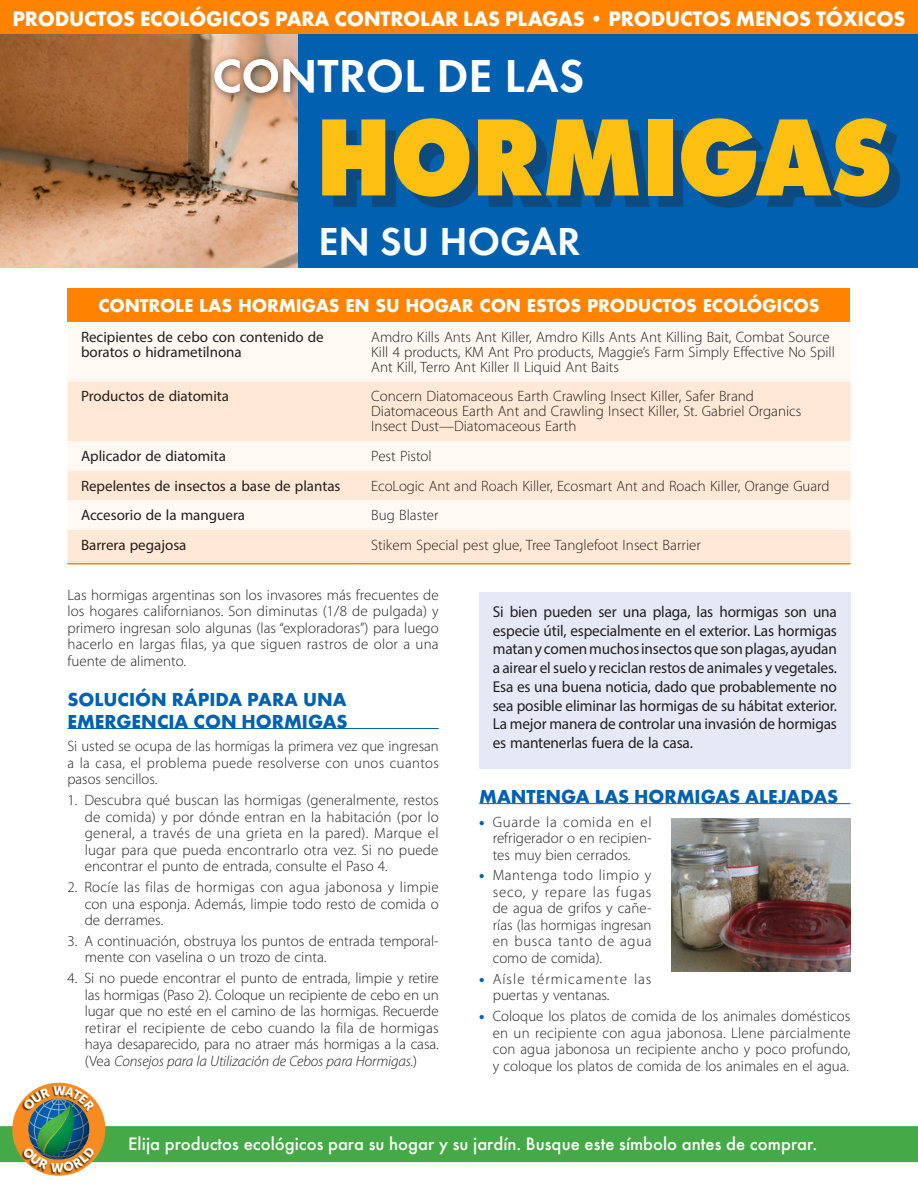
<style>
.page{position:relative;width:918px;height:1188px;background:#fff}
.page>*{position:absolute;margin:0;border:0;box-sizing:border-box;transform-origin:0 0}
.t1{font:800 114px "Futura T";letter-spacing:-.02em;color:#fdc011;scale:.9 1}
.t2{font:600 48px "Futura T";color:#fff}
.t3{font:600 40.5px "Futura T";color:#fff}
.SUBH_1_SP{font:700 21.75px "Futura T";letter-spacing:-.01em;color:#fff}
.SUBH_1_SP-2{font:700 19.5px/22.5px "Futura T";color:#0161b0}
.SUBH_1_SP-3{font:700 19.5px "Futura T";letter-spacing:-.01em;color:#fff}
.t4{font:500 18.75px "Futura T";color:#fff}
.NewIntro{font:15.75px/18.8px "Myriad Pro";letter-spacing:-.01em;color:#231f20;text-align:justify}
.New_Bod_1_SP{font:300 15px/16.5px "Myriad Pro";color:#231f20;text-align:justify}
.Chart2{font:300 15px/15px "Myriad Pro";color:#231f20}
.Chart1{font:15px/15px "Myriad Pro";color:#231f20}
.New_Bod_1_SP-2{font:300 15px/16.5px "Myriad Pro";letter-spacing:.06em;color:#231f20}
.s1{font-style:italic}
.s2{font-weight:900;color:#0161b0}
</style>
<div class="page">
<img style="left:0;top:34px;width:298px;height:234px">
<div style="left:208px;top:53px;width:384px;height:49px;background:#231f20;opacity:.75"></div>
<div style="left:298px;top:0;width:620px;height:268px;background:#0161b0"></div>
<div style="left:0;top:1126px;width:918px;height:36px;background:#46a948"></div>
<div style="left:68px;top:288px;width:782px;height:34px;background:#ff8200"></div>
<div style="left:68px;top:322px;width:782px;height:60px;background:#fff8f3"></div>
<svg style="left:68px;top:382px;width:782px;height:181px;fill:#ffe8d5"></svg>
<hr style="left:68px;top:563px;width:290px;height:1px;background:#ff8200">
<hr style="left:358px;top:563px;width:492px;height:1px;background:#ff8200">
<div style="left:479px;top:592px;width:371px;height:176px;background:#e4e9f5"></div>
<div style="left:12px;top:1083px;width:93px;height:93px;background:#f68c21;border-radius:50%"></div>
<img style="left:17px;top:1100px;width:82px;height:76px">
<div style="left:333px;top:129px;width:567px;height:78px;background:#231f20;opacity:.34"></div>
<hr style="left:68px;top:728px;width:371px;height:1px;background:#0161b0">
<hr style="left:479px;top:803px;width:371px;height:1px;background:#0161b0">
<img style="left:672px;top:818px;width:178px;height:154px">
<div style="left:0;top:0;width:918px;height:34px;background:#ff8200"></div>
<img style="left:22px;top:1086px;width:73px;height:86px">
<p class="SUBH_1_SP" style="left:13px;top:6px;width:894px">PRODUCTOS ECOLÓGICOS PARA CONTROLAR LAS PLAGAS • PRODUCTOS MENOS TÓXICOS</p>
<p class="t2" style="left:213px;top:47px;width:373px">CONTROL DE LAS</p>
<p class="t1" style="left:315px;top:89px;width:643px">HORMIGAS</p>
<p class="t3" style="left:318px;top:218px;width:264px">EN SU HOGAR</p>
<p class="SUBH_1_SP-3" style="left:98px;top:294px;width:723px">CONTROLE LAS HORMIGAS EN SU HOGAR CON ESTOS PRODUCTOS ECOLÓGICOS</p>
<p class="Chart1" style="left:81px;top:329px;width:244px">Recipientes de cebo con contenido de boratos o hidrametilnona</p>
<p class="Chart2" style="left:371px;top:329px;width:465px">Amdro Kills Ants Ant Killer, Amdro Kills Ants Ant Killing Bait, Combat Source<br>Kill 4 products, KM Ant Pro products, Maggie’s Farm Simply Effective No Spill<br>Ant Kill, Terro Ant Killer II Liquid Ant Baits</p>
<p class="Chart1" style="left:81px;top:389px;width:150px">Productos de diatomita</p>
<p class="Chart2" style="left:371px;top:389px;width:432px">Concern Diatomaceous Earth Crawling Insect Killer, Safer Brand<br>Diatomaceous Earth Ant and Crawling Insect Killer, St. Gabriel Organics<br>Insect Dust—Diatomaceous Earth</p>
<p class="Chart1" style="left:81px;top:448px;width:146px">Aplicador de diatomita</p>
<p class="Chart2" style="left:371px;top:448px;width:62px">Pest Pistol</p>
<p class="Chart1" style="left:81px;top:478px;width:261px">Repelentes de insectos a base de plantas</p>
<p class="Chart2" style="left:371px;top:478px;width:460px">EcoLogic Ant and Roach Killer, Ecosmart Ant and Roach Killer, Orange Guard</p>
<p class="Chart1" style="left:81px;top:508px;width:166px">Accesorio de la manguera</p>
<p class="Chart2" style="left:371px;top:508px;width:69px">Bug Blaster</p>
<p class="Chart1" style="left:81px;top:537px;width:107px">Barrera pegajosa</p>
<p class="Chart2" style="left:371px;top:537px;width:331px">Stikem Special pest glue, Tree Tanglefoot Insect Barrier</p>
<p class="New_Bod_1_SP" style="left:68px;top:586px;width:373px">Las hormigas argentinas son los invasores más frecuentes de los hogares californianos. Son diminutas (1/8 de pulgada) y primero ingresan solo algunas (las “exploradoras”) para luego hacerlo en largas filas, ya que siguen rastros de olor a una fuente de alimento.</p>
<p class="SUBH_1_SP-2" style="left:68px;top:688px;width:282px">SOLUCIÓN RÁPIDA PARA UNA<br>EMERGENCIA CON HORMIGAS</p>
<p class="New_Bod_1_SP" style="left:68px;top:738px;width:373px">Si usted se ocupa de las hormigas la primera vez que ingresan a la casa, el problema puede resolverse con unos cuantos pasos sencillos.</p>
<p class="New_Bod_1_SP" style="left:85px;top:792px;width:356px;text-indent:-17px">1. Descubra qué buscan las hormigas (generalmente, restos de comida) y por dónde entran en la habitación (por lo general, a través de una grieta en la pared). Marque el lugar para que pueda encontrarlo otra vez. Si no puede encontrar el punto de entrada, consulte el Paso 4.</p>
<p class="New_Bod_1_SP" style="left:85px;top:879px;width:355px;text-indent:-17px">2. Rocíe las filas de hormigas con agua jabonosa y limpie con una esponja. Además, limpie todo resto de comida o de derrames.</p>
<p class="New_Bod_1_SP" style="left:85px;top:933px;width:355px;text-indent:-17px">3. A continuación, obstruya los puntos de entrada temporal&shy;mente con vaselina o un trozo de cinta.</p>
<p class="New_Bod_1_SP" style="left:85px;top:970px;width:356px;text-indent:-17px">4. Si no puede encontrar el punto de entrada, limpie y retire las hormigas (Paso 2). Coloque un recipiente de cebo en un lugar que no esté en el camino de las hormigas. Recuerde retirar el recipiente de cebo cuando la fila de hormigas haya desaparecido, para no atraer más hormigas a la casa. (Vea <span class="s1">Consejos para la Utilización de Cebos para Hormigas.</span>)</p>
<p class="NewIntro" style="left:493px;top:602px;width:346px">Si bien pueden ser una plaga, las hormigas son una especie útil, especialmente en el exterior. Las hormigas matan y comen muchos insectos que son plagas, ayudan a airear el suelo y reciclan restos de animales y vegetales.<br>Esa es una buena noticia, dado que probablemente no sea posible eliminar las hormigas de su hábitat exterior.<br>La mejor manera de controlar una invasión de hormigas es mantenerlas fuera de la casa.</p>
<p class="SUBH_1_SP-2" style="left:479px;top:785px;width:361px">MANTENGA LAS HORMIGAS ALEJADAS</p>
<p class="New_Bod_1_SP" style="left:493px;top:813px;width:160px;text-indent:-14px"><span class="s2">•</span> Guarde la comida en el refrigerador o en recipien&shy;tes muy bien cerrados.</p>
<p class="New_Bod_1_SP" style="left:493px;top:867px;width:160px;text-indent:-14px"><span class="s2">•</span> Mantenga todo limpio y seco, y repare las fugas de agua de grifos y cañe&shy;rías (las hormigas ingresan en busca tanto de agua como de comida).</p>
<p class="New_Bod_1_SP-2" style="left:493px;top:970px;width:160px;text-indent:-14px"><span class="s2">•</span> Aísle térmicamente las puertas y ventanas.</p>
<p class="New_Bod_1_SP" style="left:493px;top:1008px;width:359px;text-indent:-14px"><span class="s2">•</span> Coloque los platos de comida de los animales domésticos en un recipiente con agua jabonosa. Llene parcialmente con agua jabonosa un recipiente ancho y poco profundo, y coloque los platos de comida de los animales en el agua.</p>
<p class="t4" style="left:128px;top:1133px;width:690px">Elija productos ecológicos para su hogar y su jardín. Busque este símbolo antes de comprar.</p>
</div>
